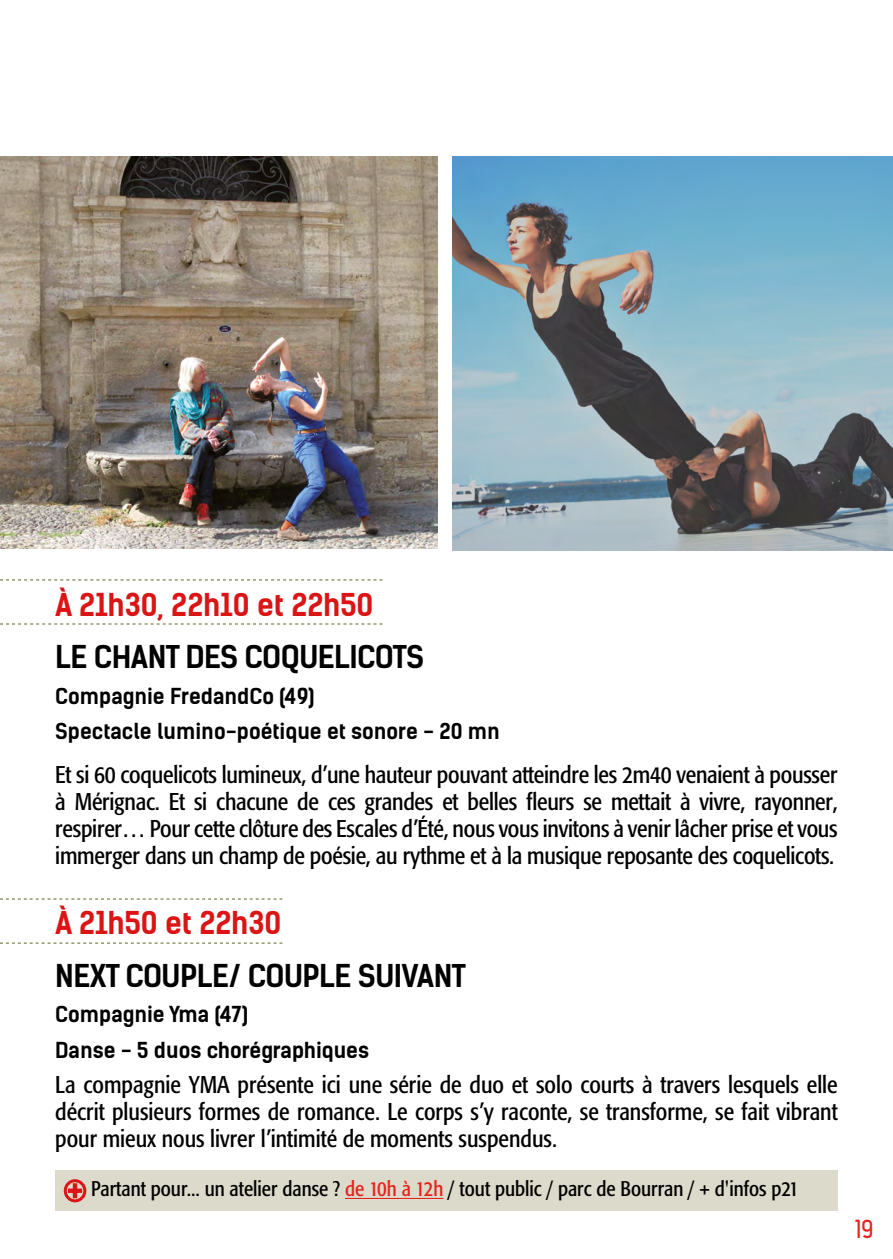
<style>
.page{position:relative;width:893px;height:1259px;background:#fff}
.page>*{position:absolute;margin:0;border:0;box-sizing:border-box;transform-origin:0 0}
.t1{font:700 30px "Kelson Sans";letter-spacing:-.02em;color:#000}
.t2{font:700 30px "Kelson Sans";color:#db1415}
.t3{font:700 27px "Zag";color:#e5231d}
.t4{font:condensed 24px/27px "Formata";color:#000;text-align:justify}
.t5{font:700 21px/35.4px "Kelson Sans";color:#000}
.t6{font:condensed 21px "Formata";color:#000}
.s1{color:#e5231d}
</style>
<div class="page">
<img style="left:453px;top:156px;width:440px;height:394px">
<img style="left:0;top:156px;width:438px;height:393px">
<svg style="left:0;top:623px;width:383px;height:1px"></svg>
<svg style="left:0;top:942px;width:282px;height:1px"></svg>
<svg style="left:0;top:579px;width:383px;height:1px"></svg>
<svg style="left:0;top:898px;width:282px;height:1px"></svg>
<div style="left:55px;top:1170px;width:783px;height:40px;background:#dcdaca"></div>
<hr style="left:345px;top:1198px;width:98px;height:1px;background:#e5231d">
<svg style="left:66px;top:1183px;width:18px;height:16px"></svg>
<div style="left:64px;top:1179px;width:22px;height:23px;border:3px solid #db1415;border-radius:50%"></div>
<p class="t2" style="left:55px;top:586px;width:319px">À 21h30, 22h10 et 22h50</p>
<p class="t1" style="left:55px;top:639px;width:371px">LE CHANT DES COQUELICOTS</p>
<p class="t5" style="left:55px;top:678px;width:446px">Compagnie FredandCo (49)<br>Spectacle lumino-poétique et sonore - 20 mn</p>
<p class="t4" style="left:55px;top:761px;width:784px">Et si 60 coquelicots lumineux, d’une hauteur pouvant atteindre les 2m40 venaient à pousser à Mérignac. Et si chacune de ces grandes et belles fleurs se mettait à vivre, rayonner, respirer… Pour cette clôture des Escales d’Été, nous vous invitons à venir lâcher prise et vous immerger dans un champ de poésie, au rythme et à la musique reposante des coquelicots.</p>
<p class="t2" style="left:55px;top:904px;width:227px">À 21h50 et 22h30</p>
<p class="t1" style="left:55px;top:957px;width:412px">NEXT COUPLE/ COUPLE SUIVANT</p>
<p class="t5" style="left:55px;top:996px;width:315px">Compagnie Yma (47)<br>Danse - 5 duos chorégraphiques</p>
<p class="t4" style="left:55px;top:1071px;width:784px">La compagnie YMA présente ici une série de duo et solo courts à travers lesquels elle décrit plusieurs formes de romance. Le corps s’y raconte, se transforme, se fait vibrant pour mieux nous livrer l’intimité de moments suspendus.</p>
<p class="t6" style="left:91px;top:1176px;width:709px">Partant pour... un atelier danse ? <span class="s1">de 10h à 12h</span> / tout public / parc de Bourran / + d'infos p21</p>
<p class="t3" style="left:856px;top:1214px;width:20px">19</p>
</div>
